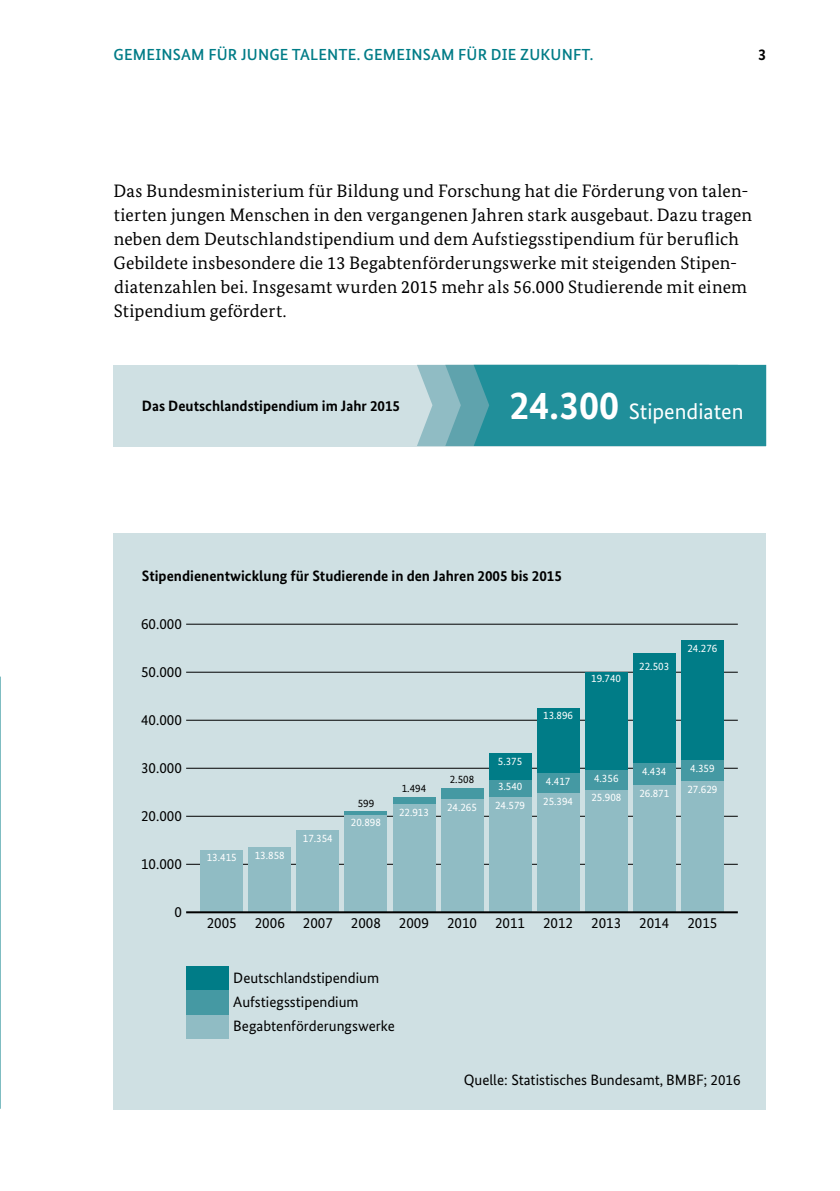
<style>
.page{position:relative;width:840px;height:1191px;background:#fff}
.page>*{position:absolute;margin:0;border:0;box-sizing:border-box;transform-origin:0 0}
.t1{font:22.4px "Bundes Sans";color:#fff}
.t2{font:18px/24px "Bundes Serif";letter-spacing:.01em;color:#000}
.t3{font:500 16px "Bundes Sans";letter-spacing:.01em;color:#007c87}
.t4{font:700 16px "Bundes Sans";color:#000}
.t5{font:15px "Bundes Sans";color:#000}
.t6{font:700 15px "Bundes Sans";color:#000}
.t7{font:11px "Bundes Sans";color:#fff}
.t8{font:11px "Bundes Sans";color:#000}
.s1{font-weight:700;font-size:40px}
</style>
<div class="page">
<div style="left:113px;top:533px;width:652px;height:576px;background:#cfe0e3"></div>
<div style="left:113px;top:365px;width:652px;height:81px;background:#cfe0e3"></div>
<svg style="left:417px;top:365px;width:348px;height:81px"></svg>
<div style="left:186px;top:966px;width:42px;height:24px;background:#007c87"></div>
<div style="left:186px;top:1014px;width:42px;height:24px;background:#90bcc4"></div>
<div style="left:186px;top:990px;width:42px;height:24px;background:#4599a3"></div>
<hr style="left:186px;top:863px;width:551px;height:1px;background:#000">
<hr style="left:186px;top:815px;width:551px;height:1px;background:#000">
<hr style="left:186px;top:767px;width:551px;height:1px;background:#000">
<hr style="left:186px;top:671px;width:551px;height:1px;background:#000">
<hr style="left:186px;top:719px;width:551px;height:1px;background:#000">
<hr style="left:186px;top:623px;width:551px;height:1px;background:#000">
<div style="left:200px;top:850px;width:43px;height:62px;background:#90bcc4"></div>
<div style="left:248px;top:847px;width:43px;height:65px;background:#90bcc4"></div>
<div style="left:296px;top:830px;width:43px;height:82px;background:#90bcc4"></div>
<div style="left:344px;top:815px;width:43px;height:97px;background:#90bcc4"></div>
<hr style="left:344px;top:811px;width:43px;height:4px;background:#4599a3">
<div style="left:392px;top:796px;width:43px;height:8px;background:#4599a3"></div>
<div style="left:440px;top:787px;width:43px;height:12px;background:#4599a3"></div>
<div style="left:488px;top:780px;width:43px;height:17px;background:#4599a3"></div>
<div style="left:488px;top:753px;width:43px;height:27px;background:#007c87"></div>
<div style="left:536px;top:708px;width:43px;height:65px;background:#007c87"></div>
<div style="left:584px;top:671px;width:43px;height:99px;background:#007c87"></div>
<div style="left:632px;top:653px;width:43px;height:110px;background:#007c87"></div>
<div style="left:536px;top:773px;width:43px;height:20px;background:#4599a3"></div>
<div style="left:584px;top:770px;width:43px;height:19px;background:#4599a3"></div>
<div style="left:632px;top:763px;width:43px;height:22px;background:#4599a3"></div>
<div style="left:680px;top:760px;width:43px;height:20px;background:#4599a3"></div>
<div style="left:680px;top:640px;width:43px;height:120px;background:#007c87"></div>
<div style="left:392px;top:804px;width:43px;height:108px;background:#90bcc4"></div>
<div style="left:440px;top:799px;width:43px;height:113px;background:#90bcc4"></div>
<div style="left:488px;top:797px;width:43px;height:115px;background:#90bcc4"></div>
<div style="left:536px;top:793px;width:43px;height:118px;background:#90bcc4"></div>
<div style="left:584px;top:789px;width:43px;height:123px;background:#90bcc4"></div>
<div style="left:632px;top:785px;width:43px;height:127px;background:#90bcc4"></div>
<div style="left:680px;top:780px;width:43px;height:132px;background:#90bcc4"></div>
<hr style="left:186px;top:911px;width:551px;height:2px;background:#000">
<p class="t3" style="left:113px;top:45px;width:481px">GEMEINSAM FÜR JUNGE TALENTE. GEMEINSAM FÜR DIE ZUKUNFT.</p>
<p class="t4" style="left:757px;top:45px;width:9px">3</p>
<p class="t2" style="left:113px;top:178px;width:640px">Das Bundesministerium für Bildung und Forschung hat die Förderung von talen&shy;tierten jungen Menschen in den vergangenen Jahren stark ausgebaut. Dazu tragen neben dem Deutschlandstipendium und dem Aufstiegsstipendium für beruflich Gebildete insbesondere die 13 Begabtenförderungswerke mit steigenden Stipen&shy;diatenzahlen bei. Insgesamt wurden 2015 mehr als 56.000 Studierende mit einem Stipendium gefördert.</p>
<h3 class="t6" style="left:142px;top:397px;width:259px">Das Deutschlandstipendium im Jahr 2015</h3>
<p class="t1" style="left:509px;top:397px;width:235px"><span class="s1">24.300</span> Stipendiaten</p>
<h3 class="t6" style="left:142px;top:566px;width:421px">Stipendienentwicklung für Studierende in den Jahren 2005 bis 2015</h3>
<p class="t5" style="left:141px;top:615px;width:42px">60.000</p>
<p class="t5" style="left:141px;top:663px;width:42px">50.000</p>
<p class="t5" style="left:141px;top:711px;width:42px">40.000</p>
<p class="t5" style="left:141px;top:759px;width:42px">30.000</p>
<p class="t5" style="left:141px;top:807px;width:42px">20.000</p>
<p class="t5" style="left:141px;top:855px;width:42px">10.000</p>
<p class="t5" style="left:174px;top:903px;width:9px">0</p>
<p class="t7" style="left:207px;top:851px;width:31px">13.415</p>
<p class="t7" style="left:254px;top:848px;width:31px">13.858</p>
<p class="t7" style="left:303px;top:831px;width:31px">17.354</p>
<p class="t8" style="left:357px;top:796px;width:18px">599</p>
<p class="t7" style="left:351px;top:816px;width:31px">20.898</p>
<p class="t8" style="left:401px;top:782px;width:26px">1.494</p>
<p class="t7" style="left:399px;top:805px;width:31px">22.913</p>
<p class="t8" style="left:449px;top:772px;width:26px">2.508</p>
<p class="t7" style="left:497px;top:755px;width:26px">5.375</p>
<p class="t7" style="left:497px;top:780px;width:26px">3.540</p>
<p class="t7" style="left:543px;top:709px;width:31px">13.896</p>
<p class="t7" style="left:591px;top:671px;width:31px">19.740</p>
<p class="t7" style="left:545px;top:774px;width:26px">4.417</p>
<p class="t7" style="left:593px;top:771px;width:26px">4.356</p>
<p class="t7" style="left:447px;top:800px;width:31px">24.265</p>
<p class="t7" style="left:495px;top:798px;width:31px">24.579</p>
<p class="t7" style="left:543px;top:794px;width:31px">25.394</p>
<p class="t7" style="left:591px;top:790px;width:31px">25.908</p>
<p class="t7" style="left:639px;top:659px;width:31px">22.503</p>
<p class="t7" style="left:687px;top:641px;width:31px">24.276</p>
<p class="t7" style="left:641px;top:764px;width:26px">4.434</p>
<p class="t7" style="left:689px;top:761px;width:26px">4.359</p>
<p class="t7" style="left:639px;top:786px;width:31px">26.871</p>
<p class="t7" style="left:687px;top:783px;width:31px">27.629</p>
<p class="t5" style="left:207px;top:913px;width:31px">2005</p>
<p class="t5" style="left:255px;top:913px;width:415px">2006 2007 2008 2009 2010 2011 2012 2013 2014</p>
<p class="t5" style="left:233px;top:969px;width:147px">Deutschlandstipendium</p>
<p class="t5" style="left:233px;top:1017px;width:163px">Begabtenförderungswerke</p>
<p class="t5" style="left:233px;top:993px;width:127px">Aufstiegsstipendium</p>
<p class="t5" style="left:687px;top:913px;width:31px">2015</p>
<p class="t5" style="left:463px;top:1070px;width:278px">Quelle: Statistisches Bundesamt, BMBF; 2016</p>
</div>
